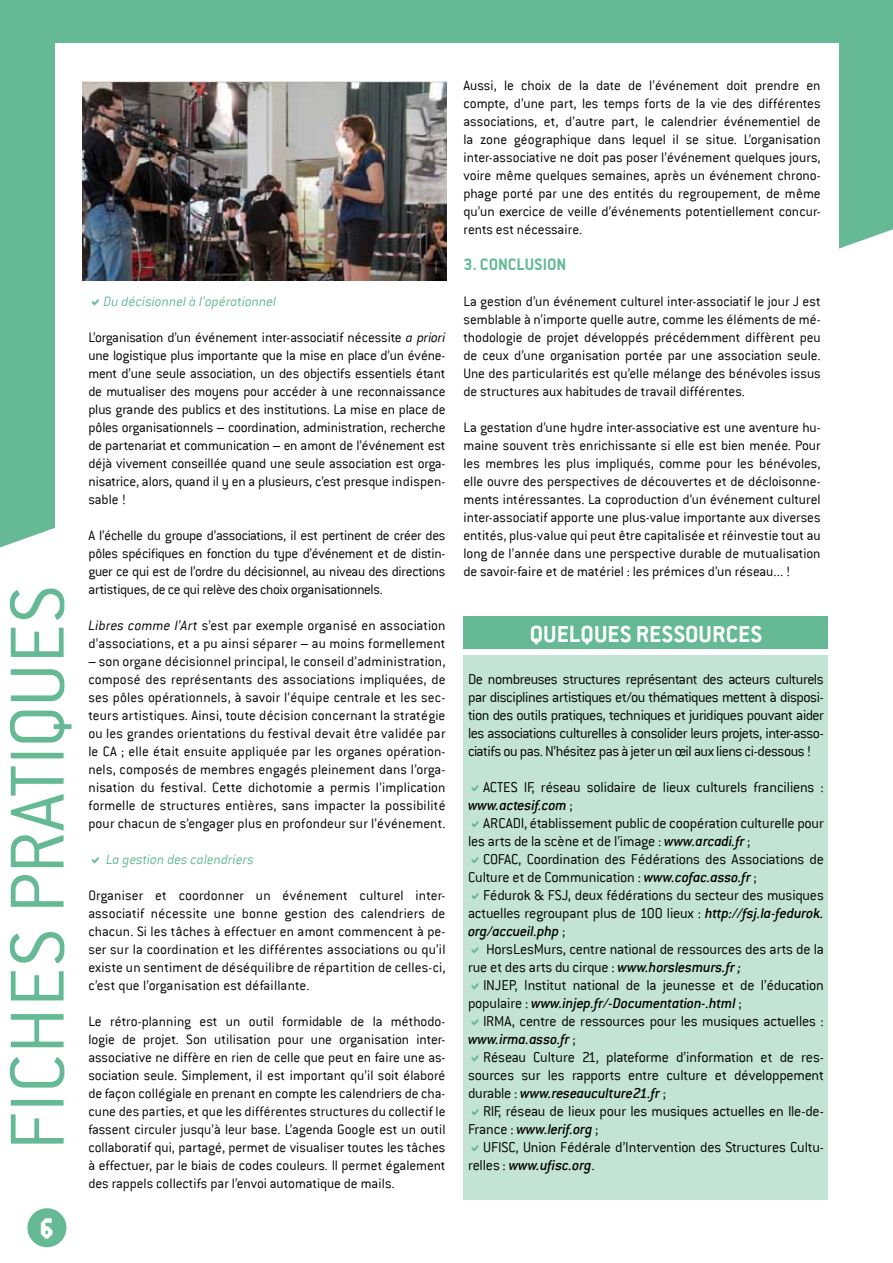
<style>
.page{position:relative;width:893px;height:1263px;background:#fff}
.page>*{position:absolute;margin:0;border:0;box-sizing:border-box;transform-origin:0 0}
.t1{font:84px "Conduit ITCTT Light";color:#65ba95}
.t2{font:36px "animafont";color:#fff}
.t3{font:700 25.5px "Conduit ITC";color:#fff}
.t4{font:18px "Conduit ITCTT Bold";color:#65ba95}
.t5{font:300 15.75px/18px "Conduit ITC";letter-spacing:-.015em;color:#000}
.t6{font:300 15px/18px "Conduit ITC";color:#000;text-align:justify}
.t7{font:italic 300 15px "Conduit ITC";letter-spacing:-.005em;color:#65ba95}
.s1{font-style:italic}
.s2{font-weight:500;font-style:italic}
</style>
<div class="page">
<svg style="left:0;top:0;width:893px;height:547px;fill:#65ba95"></svg>
<div style="left:56px;top:44px;width:783px;height:1118px;background:#fff"></div>
<div style="left:27px;top:1208px;width:39px;height:39px;background:#65ba95;border-radius:50%"></div>
<div style="left:464px;top:616px;width:364px;height:33px;background:#65ba95"></div>
<div style="left:464px;top:655px;width:364px;height:544px;background:#c2e3d5"></div>
<img style="left:82px;top:82px;width:364px;height:199px">
<h1 class="t1" style="left:-13px;top:1150px;width:567px;rotate:-90deg">fiches pratiques</h1>
<h2 class="t2" style="left:39px;top:1214px;width:17px">6</h2>
<p class="t7" style="left:103px;top:293px;width:174px">Du décisionnel à l’opérationnel</p>
<p class="t6" style="left:88px;top:328px;width:359px">L’organisation d’un événement inter-associatif nécessite <span class="s1">a priori </span>une logistique plus importante que la mise en place d’un événe&shy;ment d’une seule association, un des objectifs essentiels étant de mutualiser des moyens pour accéder à une reconnaissance plus grande des publics et des institutions. La mise en place de pôles organisationnels – coordination, administration, recherche de partenariat et communication – en amont de l’événement est déjà vivement conseillée quand une seule association est orga&shy;nisatrice, alors, quand il y en a plusieurs, c’est presque indispen&shy;sable !</p>
<p class="t6" style="left:88px;top:526px;width:359px">A l’échelle du groupe d’associations, il est pertinent de créer des pôles spécifiques en fonction du type d’événement et de distin&shy;guer ce qui est de l’ordre du décisionnel, au niveau des directions artistiques, de ce qui relève des choix organisationnels.</p>
<p class="t6" style="left:88px;top:616px;width:359px"><span class="s1">Libres comme l’Art</span> s’est par exemple organisé en association d’associations, et a pu ainsi séparer – au moins formellement</p>
<p class="t6" style="left:88px;top:652px;width:359px">– son organe décisionnel principal, le conseil d’administration, composé des représentants des associations impliquées, de ses pôles opérationnels, à savoir l’équipe centrale et les sec&shy;teurs artistiques. Ainsi, toute décision concernant la stratégie ou les grandes orientations du festival devait être validée par le CA ; elle était ensuite appliquée par les organes opération&shy;nels, composés de membres engagés pleinement dans l’orga&shy;nisation du festival. Cette dichotomie a permis l’implication formelle de structures entières, sans impacter la possibilité pour chacun de s’engager plus en profondeur sur l’événement.</p>
<p class="t7" style="left:106px;top:851px;width:149px">La gestion des calendriers</p>
<p class="t6" style="left:88px;top:886px;width:359px">Organiser et coordonner un événement culturel inter&shy;associatif nécessite une bonne gestion des calendriers de chacun. Si les tâches à effectuer en amont commencent à pe&shy;ser sur la coordination et les différentes associations ou qu’il existe un sentiment de déséquilibre de répartition de celles-ci, c’est que l’organisation est défaillante.</p>
<p class="t6" style="left:88px;top:1012px;width:359px">Le rétro-planning est un outil formidable de la méthodo&shy;logie de projet. Son utilisation pour une organisation inter&shy;associative ne diffère en rien de celle que peut en faire une as&shy;sociation seule. Simplement, il est important qu’il soit élaboré de façon collégiale en prenant en compte les calendriers de cha&shy;cune des parties, et que les différentes structures du collectif le fassent circuler jusqu’à leur base. L’agenda Google est un outil collaboratif qui, partagé, permet de visualiser toutes les tâches à effectuer, par le biais de codes couleurs. Il permet également des rappels collectifs par l’envoi automatique de mails.</p>
<p class="t6" style="left:463px;top:76px;width:359px">Aussi, le choix de la date de l’événement doit prendre en compte, d’une part, les temps forts de la vie des différentes associations, et, d’autre part, le calendrier événementiel de la zone géographique dans lequel il se situe. L’organisation inter-associative ne doit pas poser l’événement quelques jours, voire même quelques semaines, après un événement chrono&shy;phage porté par une des entités du regroupement, de même qu’un exercice de veille d’événements potentiellement concur&shy;rents est nécessaire.</p>
<p class="t4" style="left:463px;top:253px;width:26px">3. CONCLUSION</p>
<p class="t6" style="left:463px;top:292px;width:359px">La gestion d’un événement culturel inter-associatif le jour J est semblable à n’importe quelle autre, comme les éléments de mé&shy;thodologie de projet développés précédemment diffèrent peu de ceux d’une organisation portée par une association seule.<br>Une des particularités est qu’elle mélange des bénévoles issus de structures aux habitudes de travail différentes.</p>
<p class="t6" style="left:463px;top:418px;width:359px">La gestation d’une hydre inter-associative est une aventure hu&shy;maine souvent très enrichissante si elle est bien menée. Pour les membres les plus impliqués, comme pour les bénévoles, elle ouvre des perspectives de découvertes et de décloisonne&shy;ments intéressantes. La coproduction d’un événement culturel inter-associatif apporte une plus-value importante aux diverses entités, plus-value qui peut être capitalisée et réinvestie tout au long de l’année dans une perspective durable de mutualisation de savoir-faire et de matériel : les prémices d’un réseau... !</p>
<h3 class="t3" style="left:530px;top:619px;width:234px">QUELQUES RESSOURCES</h3>
<p class="t5" style="left:468px;top:670px;width:357px;text-align:justify">De nombreuses structures représentant des acteurs culturels par disciplines artistiques et/ou thématiques mettent à disposi&shy;tion des outils pratiques, techniques et juridiques pouvant aider les associations culturelles à consolider leurs projets, inter-asso&shy;ciatifs ou pas. N’hésitez pas à jeter un œil aux liens ci-dessous !</p>
<p class="t5" style="left:468px;top:778px;width:357px;text-indent:15px">ACTES IF, réseau solidaire de lieux culturels franciliens : <span class="s2">www.actesif.com</span> ;</p>
<p class="t5" style="left:468px;top:814px;width:357px;text-indent:15px">ARCADI, établissement public de coopération culturelle pour les arts de la scène et de l’image : <span class="s2">www.arcadi.fr</span> ;</p>
<p class="t5" style="left:468px;top:850px;width:357px;text-indent:15px">COFAC, Coordination des Fédérations des Associations de<br>Culture et de Communication : <span class="s2">www.cofac.asso.fr</span> ;</p>
<p class="t5" style="left:468px;top:886px;width:357px;text-align:justify;text-indent:15px">Fédurok &amp; FSJ, deux fédérations du secteur des musiques actuelles regroupant plus de 100 lieux : <span class="s2">http://fsj.la-fedurok. org/accueil.php</span> ;</p>
<p class="t5" style="left:468px;top:940px;width:357px;text-indent:18px">HorsLesMurs, centre national de ressources des arts de la rue et des arts du cirque : <span class="s2">www.horslesmurs.fr ;</span></p>
<p class="t5" style="left:468px;top:976px;width:357px;text-indent:15px">INJEP, Institut national de la jeunesse et de l’éducation populaire : <span class="s2">www.injep.fr/-Documentation-.html</span> ;</p>
<p class="t5" style="left:468px;top:1012px;width:357px;text-indent:15px">IRMA, centre de ressources pour les musiques actuelles : <span class="s2">www.irma.asso.fr</span> ;</p>
<p class="t5" style="left:468px;top:1048px;width:357px;text-align:justify;text-indent:15px">Réseau Culture 21, plateforme d’information et de res&shy;sources sur les rapports entre culture et développement durable : <span class="s2">www.reseauculture21.fr</span> ;</p>
<p class="t5" style="left:468px;top:1102px;width:357px;text-indent:15px">RIF, réseau de lieux pour les musiques actuelles en Ile-de-<br>France : <span class="s2">www.lerif.org</span> ;</p>
<p class="t5" style="left:468px;top:1138px;width:357px;text-indent:15px">UFISC, Union Fédérale d’Intervention des Structures Cultu&shy;relles : <span class="s2">www.ufisc.org</span>.</p>
</div>
